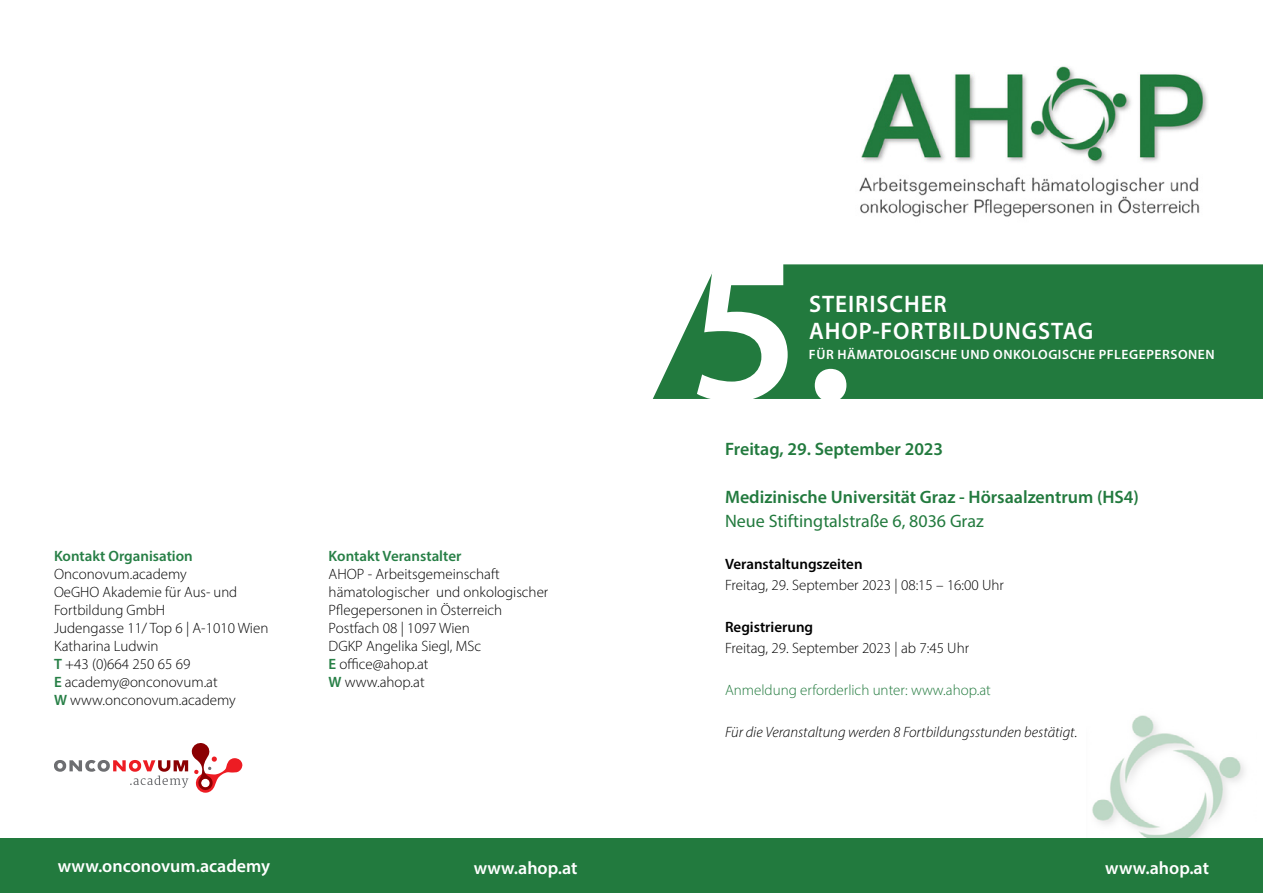
<style>
.page{position:relative;width:1263px;height:893px;background:#fff}
.page>*{position:absolute;margin:0;border:0;box-sizing:border-box;transform-origin:0 0}
.t1{font:600 208.5px "Myriad Pro";color:#fff}
.t2{font:600 24px/27px "Myriad Pro";letter-spacing:.04em;color:#fff}
.t3{font:600 18px "Myriad Pro";color:#227a3e}
.t4{font:600 18px "Myriad Pro";color:#fff}
.t5{font:18px "Myriad Pro";color:#227a3e}
.t6{font:300 15px/18px "Myriad Pro";color:#000}
.t7{font:italic 300 15px "Myriad Pro";color:#000}
.t8{font:300 15px "Myriad Pro";color:#227a3e}
.t9{font:600 15px "Myriad Pro";color:#277f46}
.t10{font:600 15px "Myriad Pro";color:#000}
.t11{font:600 13.5px "Myriad Pro";letter-spacing:.04em;color:#fff}
.s1{font-weight:600;color:#277f46}
</style>
<div class="page">
<img style="left:1086px;top:715px;width:170px;height:124px">
<div style="left:0;top:839px;width:1263px;height:54px;background:#227a3e"></div>
<img style="left:859px;top:66px;width:349px;height:152px">
<div style="left:653px;top:264px;width:610px;height:135px;background:#227a3e"></div>
<svg style="left:54px;top:743px;width:188px;height:50px"></svg>
<p class="t9" style="left:54px;top:546px;width:140px">Kontakt Organisation</p>
<p class="t6" style="left:54px;top:565px;width:216px">Onconovum.academy<br>OeGHO Akademie für Aus- und<br>Fortbildung GmbH<br>Judengasse 11/ Top 6 | A-1010 Wien<br>Katharina Ludwin<br><span class="s1">T</span> +43 (0)664 250 65 69<br><span class="s1">E</span> academy@onconovum.at<br><span class="s1">W</span> www.onconovum.academy</p>
<p class="t9" style="left:329px;top:546px;width:134px">Kontakt Veranstalter</p>
<p class="t6" style="left:329px;top:565px;width:221px">AHOP - Arbeitsgemeinschaft hämatologischer und onkologischer<br>Pflegepersonen in Österreich<br>Postfach 08 | 1097 Wien<br>DGKP Angelika Siegl, MSc<br><span class="s1">E</span> office@ahop.at<br><span class="s1">W</span> www.ahop.at</p>
<h1 class="t1" style="left:688px;top:197px;width:167px">5.</h1>
<h2 class="t2" style="left:809px;top:290px;width:286px">STEIRISCHER<br>AHOP‐FORTBILDUNGSTAG</h2>
<p class="t11" style="left:809px;top:345px;width:407px">FÜR HÄMATOLOGISCHE UND ONKOLOGISCHE PFLEGEPERSONEN</p>
<p class="t3" style="left:725px;top:437px;width:220px">Freitag, 29. September 2023</p>
<p class="t3" style="left:725px;top:485px;width:415px">Medizinische Universität Graz - Hörsaalzentrum (HS4)</p>
<p class="t5" style="left:725px;top:510px;width:260px">Neue Stiftingtalstraße 6, 8036 Graz</p>
<p class="t10" style="left:725px;top:554px;width:139px">Veranstaltungszeiten</p>
<p class="t6" style="left:725px;top:576px;width:280px">Freitag, 29. September 2023 | 08:15 – 16:00 Uhr</p>
<p class="t10" style="left:725px;top:617px;width:90px">Registrierung</p>
<p class="t6" style="left:725px;top:639px;width:246px">Freitag, 29. September 2023 | ab 7:45 Uhr</p>
<p class="t8" style="left:725px;top:681px;width:267px">Anmeldung erforderlich unter: www.ahop.at</p>
<p class="t7" style="left:725px;top:723px;width:354px">Für die Veranstaltung werden 8 Fortbildungsstunden bestätigt.</p>
<p class="t4" style="left:58px;top:854px;width:214px">www.onconovum.academy</p>
<p class="t4" style="left:474px;top:856px;width:105px">www.ahop.at</p>
<p class="t4" style="left:1105px;top:856px;width:105px">www.ahop.at</p>
</div>
